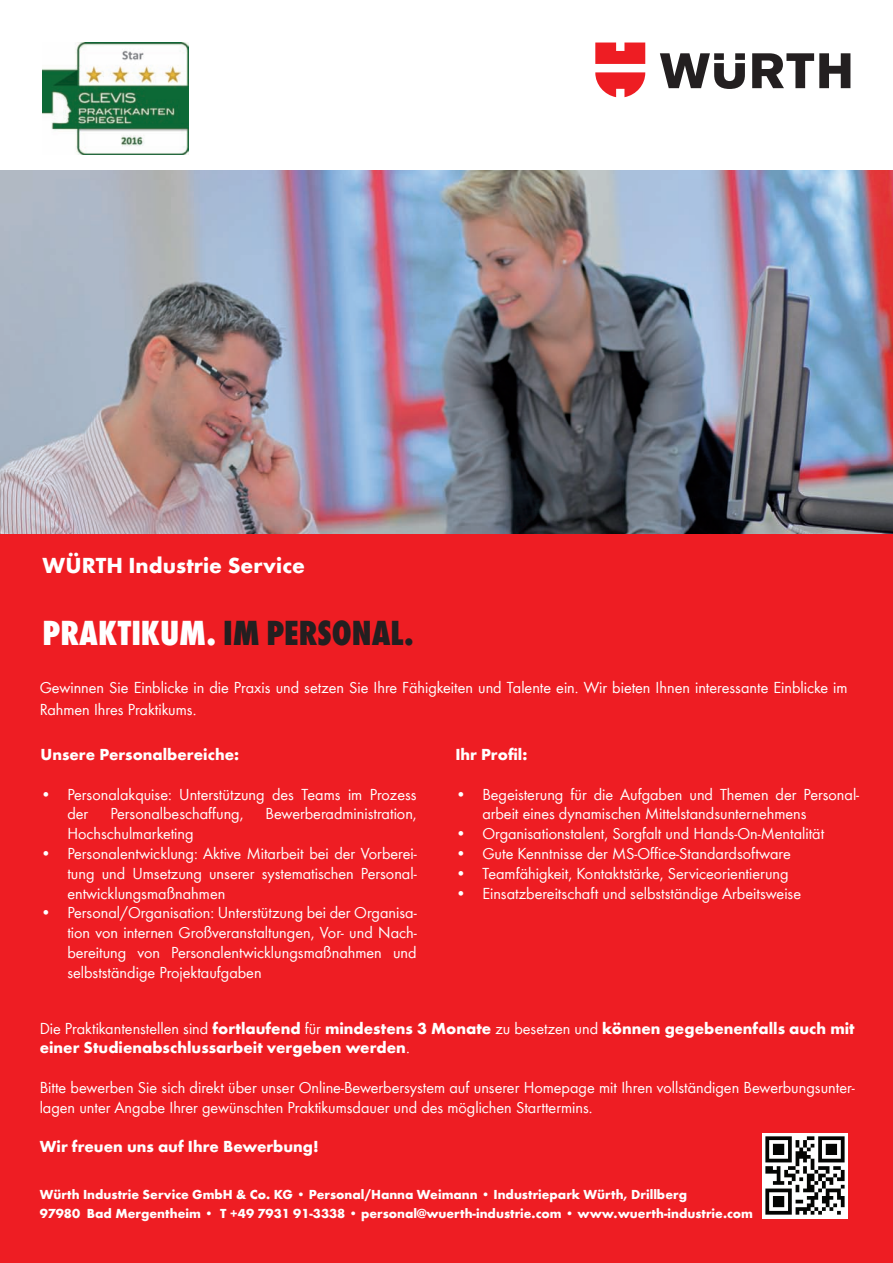
<style>
.page{position:relative;width:893px;height:1263px;background:#fff}
.page>*{position:absolute;margin:0;border:0;box-sizing:border-box;transform-origin:0 0}
.t1{font:800 condensed 36px "Wuerth";color:#231f20}
.t2{font:700 22.5px "Wuerth";color:#fff}
.t3{font:16.5px/19.8px "Wuerth";color:#fff}
.t4{font:700 16.5px/19.8px "Wuerth";color:#fff}
.t5{font:700 13.5px/19px "Wuerth";color:#fff}
.s1{color:#fff}
.s2{font-weight:400}
</style>
<div class="page">
<svg style="left:660px;top:53px;width:190px;height:36px"></svg>
<svg style="left:595px;top:43px;width:50px;height:54px"></svg>
<img style="left:43px;top:43px;width:146px;height:111px">
<div style="left:0;top:533px;width:893px;height:730px;background:#ee1d23"></div>
<img style="left:763px;top:1133px;width:85px;height:85px">
<img style="left:0;top:170px;width:893px;height:364px">
<h2 class="t2" style="left:43px;top:549px;width:264px">WÜRTH Industrie Service</h2>
<h1 class="t1" style="left:43px;top:608px;width:373px"><span class="s1">PRAKTIKUM.</span> IM PERSONAL.</h1>
<p class="t3" style="left:40px;top:676px;width:809px;line-height:21.6px">Gewinnen Sie Einblicke in die Praxis und setzen Sie Ihre Fähigkeiten und Talente ein. Wir bieten Ihnen interessante Einblicke im<br>Rahmen Ihres Praktikums.</p>
<p class="t4" style="left:40px;top:743px;width:200px">Unsere Personalbereiche:</p>
<p class="t3" style="left:67px;top:783px;width:351px;text-indent:-27px">• Personalakquise: Unterstützung des Teams im Prozess der</p>
<p class="t3" style="left:110px;top:803px;width:135px">Personalbeschaffung,</p>
<p class="t3" style="left:266px;top:803px;width:153px">Bewerberadministration,</p>
<p class="t3" style="left:67px;top:823px;width:128px">Hochschulmarketing</p>
<p class="t3" style="left:67px;top:843px;width:351px;text-align:justify;text-indent:-27px">• Personalentwicklung: Aktive Mitarbeit bei der Vorberei&shy;tung und Umsetzung unserer systematischen Personal&shy;entwicklungsmaßnahmen</p>
<p class="t3" style="left:67px;top:902px;width:351px;text-align:justify;text-indent:-27px">• Personal/Organisation: Unterstützung bei der Organisa&shy;tion von internen Großveranstaltungen, Vor- und Nach&shy;bereitung von Personalentwicklungsmaßnahmen und selbstständige Projektaufgaben</p>
<p class="t4" style="left:455px;top:743px;width:73px">Ihr Profil:</p>
<p class="t3" style="left:482px;top:783px;width:378px;text-indent:-27px">• Begeisterung für die Aufgaben und Themen der Personal&shy;arbeit eines dynamischen Mittelstandsunternehmens</p>
<p class="t3" style="left:455px;top:823px;width:371px">• Organisationstalent, Sorgfalt und Hands-On-Mentalität</p>
<p class="t3" style="left:455px;top:843px;width:337px">• Gute Kenntnisse der MS-Office-Standardsoftware</p>
<p class="t3" style="left:455px;top:863px;width:335px">• Teamfähigkeit, Kontaktstärke, Serviceorientierung</p>
<p class="t3" style="left:455px;top:882px;width:347px">• Einsatzbereitschaft und selbstständige Arbeitsweise</p>
<p class="t4" style="left:40px;top:1017px;width:816px"><span class="s2">Die Praktikantenstellen sind</span> fortlaufend <span class="s2">für</span> mindestens 3 Monate <span class="s2">zu besetzen und</span> können gegebenenfalls auch mit einer Studienabschlussarbeit vergeben werden<span class="s2">.</span></p>
<p class="t3" style="left:40px;top:1077px;width:816px">Bitte bewerben Sie sich direkt über unser Online-Bewerbersystem auf unserer Homepage mit Ihren vollständigen Bewerbungsunter&shy;lagen unter Angabe Ihrer gewünschten Praktikumsdauer und des möglichen Starttermins.</p>
<p class="t4" style="left:40px;top:1136px;width:281px">Wir freuen uns auf Ihre Bewerbung!</p>
<p class="t5" style="left:40px;top:1184px;width:715px">Würth Industrie Service GmbH &amp; Co. KG • Personal/Hanna Weimann • Industriepark Würth, Drillberg<br>97980 Bad Mergentheim • T +49 7931 91-3338 • personal@wuerth-industrie.com • www.wuerth-industrie.com</p>
</div>
